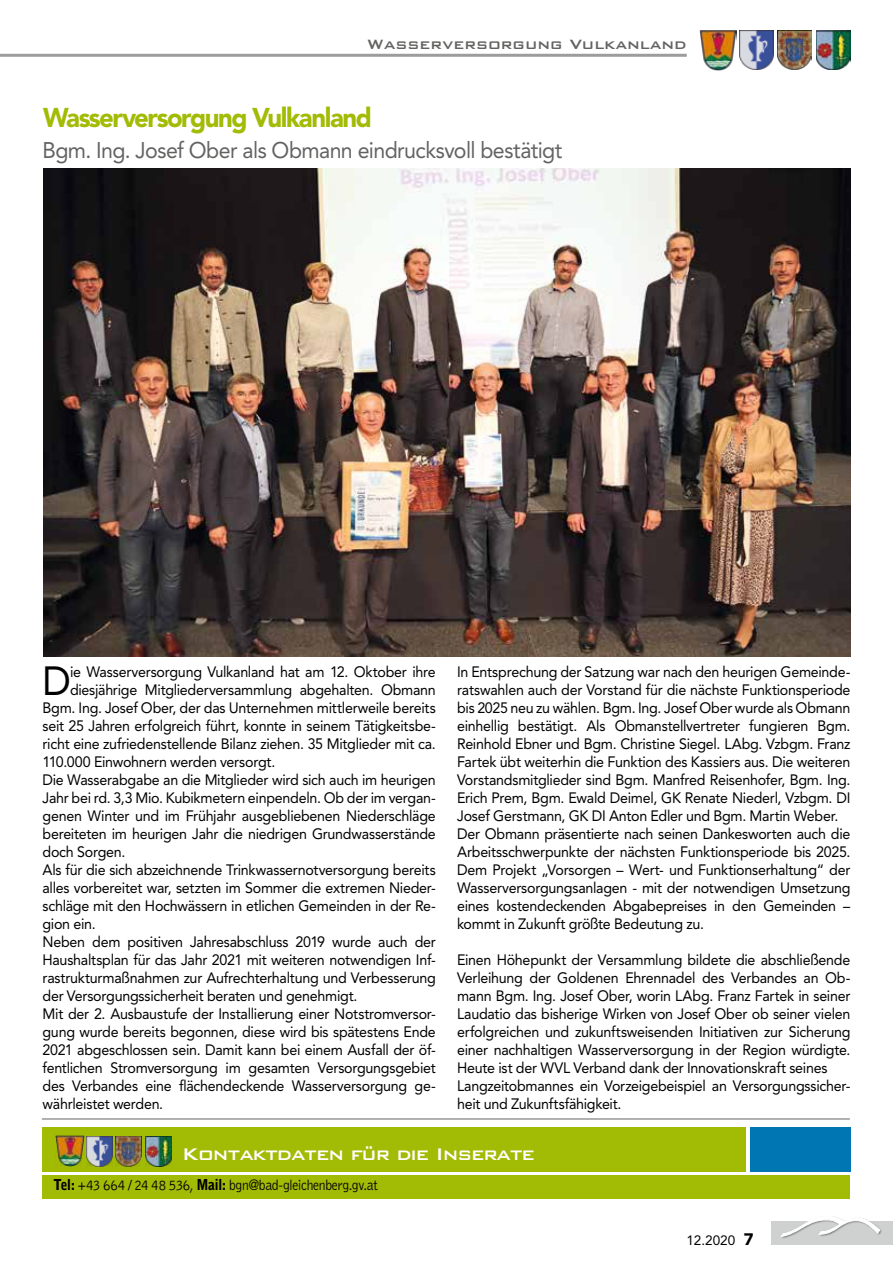
<style>
.page{position:relative;width:893px;height:1263px;background:#fff}
.page>*{position:absolute;margin:0;border:0;box-sizing:border-box;transform-origin:0 0}
.t1{font:40.35px "Avenir LT Std";color:#000;scale:.95 1}
.t2{font:900 27px "Avenir LT Std";letter-spacing:-.055em;color:#a2bb04;scale:.95 1}
.t3{font:22.5px "Avenir LT Std";letter-spacing:-.025em;color:#626261;scale:.95 1}
.t4{font:500 22.5px "Bank Gothic BT";letter-spacing:-.05em;color:#fff}
.t5{font:500 18px "Bank Gothic BT";color:#626261}
.t6{font:15px/18px "Avenir LT Std";letter-spacing:-.02em;color:#000;scale:.95 1}
.t7{font:300 15px "Bell Gothic Std";letter-spacing:-.03em;color:#000;scale:.91 1}
.t8{font:13.5px "Avenir LT Std";color:#000}
.s1{font-weight:900}
.s2{font-weight:900;font-size:16.5px}
</style>
<div class="page">
<hr style="left:0;top:54px;width:687px;height:3px;background:#9c9c9d">
<img style="left:740px;top:31px;width:33px;height:38px">
<img style="left:816px;top:31px;width:34px;height:39px">
<img style="left:778px;top:31px;width:33px;height:39px">
<img style="left:699px;top:30px;width:37px;height:40px">
<div style="left:771px;top:1221px;width:122px;height:24px;background:#cfd0d0"></div>
<div style="left:780px;top:1216px;width:102px;height:23px;background:#000;opacity:.5"></div>
<svg style="left:781px;top:1216px;width:99px;height:20px"></svg>
<img style="left:43px;top:169px;width:807px;height:487px">
<hr style="left:42px;top:1118px;width:808px;height:1px;background:#626261">
<div style="left:42px;top:1127px;width:704px;height:44px;background:#a2bb04"></div>
<div style="left:750px;top:1127px;width:100px;height:44px;background:#0077b3"></div>
<div style="left:42px;top:1175px;width:808px;height:24px;background:#a2bb04"></div>
<img style="left:87px;top:1136px;width:25px;height:30px">
<img style="left:146px;top:1136px;width:26px;height:30px">
<img style="left:116px;top:1136px;width:26px;height:30px">
<img style="left:56px;top:1136px;width:28px;height:31px">
<p class="t5" style="left:367px;top:35px;width:321px">Wasserversorgung Vulkanland</p>
<h2 class="t2" style="left:43px;top:101px;width:348px">Wasserversorgung Vulkanland</h2>
<h3 class="t3" style="left:43px;top:137px;width:549px">Bgm. Ing. Josef Ober als Obmann eindrucksvoll bestätigt</h3>
<h1 class="t1" style="left:43px;top:657px;width:31px">D</h1>
<p class="t6" style="left:70px;top:663px;width:387px">ie Wasserversorgung Vulkanland hat am 12. Oktober ihre</p>
<p class="t6" style="left:70px;top:681px;width:387px">diesjährige Mitgliederversammlung abgehalten. Obmann</p>
<p class="t6" style="left:43px;top:699px;width:415px">Bgm. Ing. Josef Ober, der das Unternehmen mittlerweile bereits</p>
<p class="t6" style="left:43px;top:717px;width:416px">seit 25 Jahren erfolgreich führt, konnte in seinem Tätigkeitsbe-</p>
<p class="t6" style="left:43px;top:735px;width:416px">richt eine zufriedenstellende Bilanz ziehen. 35 Mitglieder mit ca.</p>
<p class="t6" style="left:43px;top:753px;width:247px">110.000 Einwohnern werden versorgt.</p>
<p class="t6" style="left:43px;top:771px;width:416px">Die Wasserabgabe an die Mitglieder wird sich auch im heurigen</p>
<p class="t6" style="left:43px;top:789px;width:416px">Jahr bei rd. 3,3 Mio. Kubikmetern einpendeln. Ob der im vergan-</p>
<p class="t6" style="left:43px;top:807px;width:415px">genen Winter und im Frühjahr ausgebliebenen Niederschläge</p>
<p class="t6" style="left:43px;top:825px;width:415px">bereiteten im heurigen Jahr die niedrigen Grundwasserstände</p>
<p class="t6" style="left:43px;top:843px;width:89px">doch Sorgen.</p>
<p class="t6" style="left:43px;top:861px;width:415px">Als für die sich abzeichnende Trinkwassernotversorgung bereits</p>
<p class="t6" style="left:43px;top:879px;width:415px">alles vorbereitet war, setzten im Sommer die extremen Nieder-</p>
<p class="t6" style="left:43px;top:897px;width:416px">schläge mit den Hochwässern in etlichen Gemeinden in der Re-</p>
<p class="t6" style="left:43px;top:915px;width:57px">gion ein.</p>
<p class="t6" style="left:43px;top:933px;width:416px">Neben dem positiven Jahresabschluss 2019 wurde auch der</p>
<p class="t6" style="left:43px;top:951px;width:415px">Haushaltsplan für das Jahr 2021 mit weiteren notwendigen Inf-</p>
<p class="t6" style="left:43px;top:969px;width:416px">rastrukturmaßnahmen zur Aufrechterhaltung und Verbesserung</p>
<p class="t6" style="left:43px;top:987px;width:333px">der Versorgungssicherheit beraten und genehmigt.</p>
<p class="t6" style="left:43px;top:1005px;width:416px">Mit der 2. Ausbaustufe der Installierung einer Notstromversor-</p>
<p class="t6" style="left:43px;top:1023px;width:415px">gung wurde bereits begonnen, diese wird bis spätestens Ende</p>
<p class="t6" style="left:43px;top:1041px;width:415px">2021 abgeschlossen sein. Damit kann bei einem Ausfall der öf-</p>
<p class="t6" style="left:43px;top:1059px;width:415px">fentlichen Stromversorgung im gesamten Versorgungsgebiet</p>
<p class="t6" style="left:43px;top:1077px;width:416px">des Verbandes eine flächendeckende Wasserversorgung ge-</p>
<p class="t6" style="left:43px;top:1095px;width:129px">währleistet werden.</p>
<p class="t6" style="left:457px;top:663px;width:416px">In Entsprechung der Satzung war nach den heurigen Gemeinde&shy;ratswahlen auch der Vorstand für die nächste Funktionsperiode bis 2025 neu zu wählen. Bgm. Ing. Josef Ober wurde als Obmann einhellig bestätigt. Als Obmanstellvertreter fungieren Bgm.<br>Reinhold Ebner und Bgm. Christine Siegel. LAbg. Vzbgm. Franz Fartek übt weiterhin die Funktion des Kassiers aus. Die weiteren Vorstandsmitglieder sind Bgm. Manfred Reisenhofer, Bgm. Ing.<br>Erich Prem, Bgm. Ewald Deimel, GK Renate Niederl, Vzbgm. DI Josef Gerstmann, GK DI Anton Edler und Bgm. Martin Weber.<br>Der Obmann präsentierte nach seinen Dankesworten auch die Arbeitsschwerpunkte der nächsten Funktionsperiode bis 2025.<br>Dem Projekt „Vorsorgen – Wert- und Funktionserhaltung“ der Wasserversorgungsanlagen - mit der notwendigen Umsetzung eines kostendeckenden Abgabepreises in den Gemeinden – kommt in Zukunft größte Bedeutung zu.</p>
<p class="t6" style="left:457px;top:951px;width:416px">Einen Höhepunkt der Versammlung bildete die abschließende Verleihung der Goldenen Ehrennadel des Verbandes an Ob&shy;mann Bgm. Ing. Josef Ober, worin LAbg. Franz Fartek in seiner Laudatio das bisherige Wirken von Josef Ober ob seiner vielen erfolgreichen und zukunftsweisenden Initiativen zur Sicherung einer nachhaltigen Wasserversorgung in der Region würdigte.<br>Heute ist der WVL Verband dank der Innovationskraft seines Langzeitobmannes ein Vorzeigebeispiel an Versorgungssicher&shy;heit und Zukunftsfähigkeit.</p>
<h3 class="t4" style="left:182px;top:1142px;width:355px">Kontaktdaten für die Inserate</h3>
<p class="t7" style="left:54px;top:1177px;width:358px"><span class="s1">Tel:</span> +43 664 / 24 48 536, <span class="s1">Mail:</span> bgn@bad-gleichenberg.gv.at</p>
<p class="t8" style="left:686px;top:1232px;width:69px">12.2020 <span class="s2">7</span></p>
</div>
